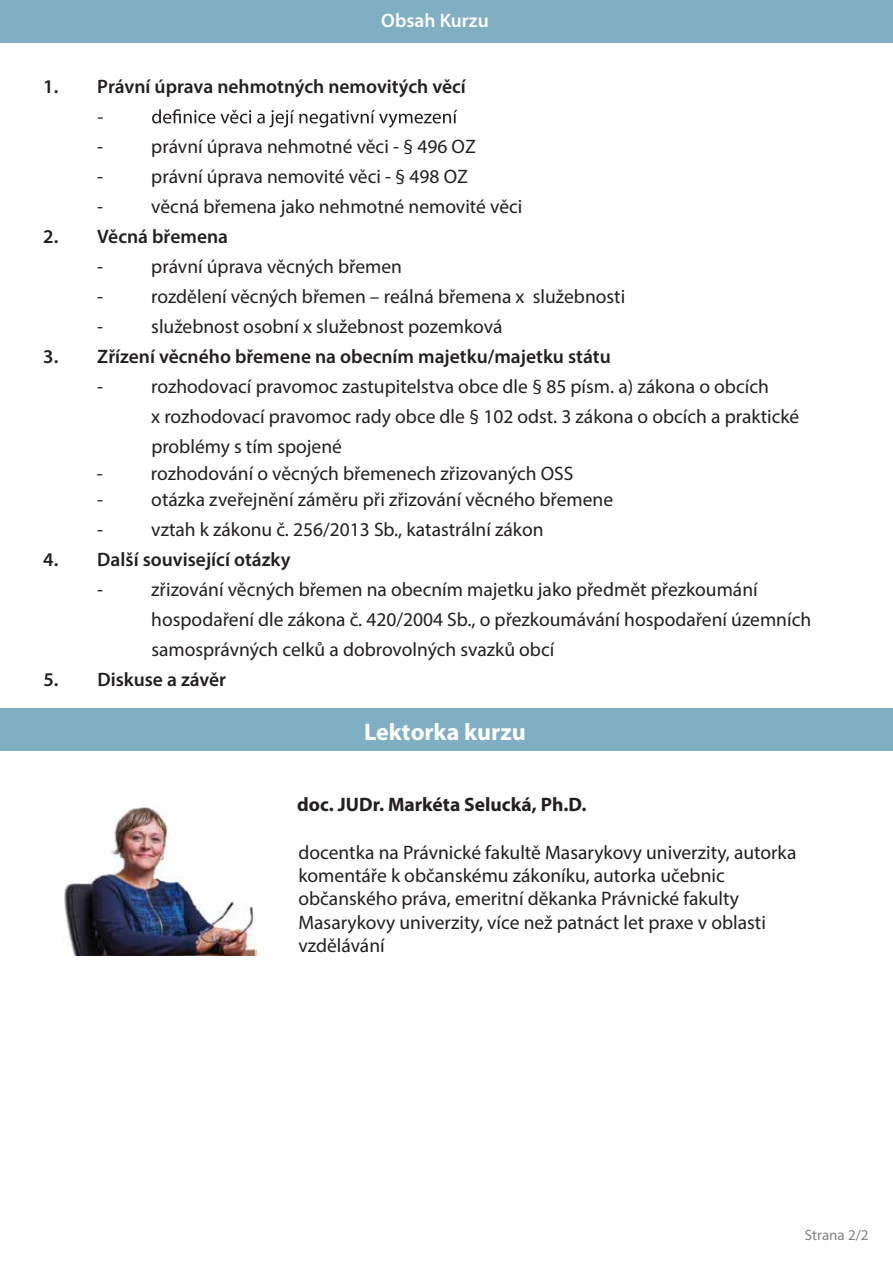
<style>
.page{position:relative;width:893px;height:1263px;background:#fff}
.page>*{position:absolute;margin:0;border:0;box-sizing:border-box;transform-origin:0 0}
.t1{font:700 24px "Myriad Pro";color:#fff}
.t2{font:19.5px/23.4px "Myriad Pro";color:#231f20}
.t3{font:600 19.5px "Myriad Pro";color:#231f20}
.t4{font:700 19.5px "Myriad Pro";color:#231f20}
.t5{font:600 19.5px "Myriad Pro";color:#fff}
.t6{font:15px "Myriad Pro";color:#808285}
</style>
<div class="page">
<div style="left:0;top:709px;width:893px;height:42px;background:#80aec2"></div>
<div style="left:0;top:0;width:893px;height:42px;background:#80aec2"></div>
<img style="left:64px;top:807px;width:193px;height:149px">
<svg style="left:98px;top:109px;width:359px;height:19px"></svg>
<p class="t5" style="left:381px;top:8px;width:109px">Obsah Kurzu</p>
<p class="t3" style="left:43px;top:74px;width:424px">1. Právní úprava nehmotných nemovitých věcí</p>
<p class="t2" style="left:97px;top:135px;width:7px">-</p>
<p class="t2" style="left:151px;top:135px;width:326px">právní úprava nehmotné věci - § 496 OZ</p>
<p class="t2" style="left:97px;top:165px;width:7px">-</p>
<p class="t2" style="left:151px;top:165px;width:318px">právní úprava nemovité věci - § 498 OZ</p>
<p class="t2" style="left:97px;top:195px;width:7px">-</p>
<p class="t2" style="left:151px;top:195px;width:373px">věcná břemena jako nehmotné nemovité věci</p>
<p class="t3" style="left:43px;top:224px;width:186px">2. Věcná břemena</p>
<p class="t2" style="left:97px;top:255px;width:7px">-</p>
<p class="t2" style="left:151px;top:255px;width:252px">právní úprava věcných břemen</p>
<p class="t2" style="left:97px;top:285px;width:7px">-</p>
<p class="t2" style="left:151px;top:285px;width:475px">rozdělení věcných břemen – reálná břemena x služebnosti</p>
<p class="t2" style="left:97px;top:315px;width:7px">-</p>
<p class="t2" style="left:151px;top:315px;width:353px">služebnost osobní x služebnost pozemková</p>
<p class="t3" style="left:43px;top:344px;width:569px">3. Zřízení věcného břemene na obecním majetku/majetku státu</p>
<p class="t2" style="left:97px;top:375px;width:7px">-</p>
<p class="t2" style="left:151px;top:371px;width:649px;line-height:30px">rozhodovací pravomoc zastupitelstva obce dle § 85 písm. a) zákona o obcích<br>x rozhodovací pravomoc rady obce dle § 102 odst. 3 zákona o obcích a praktické problémy s tím spojené</p>
<p class="t2" style="left:97px;top:461px;width:7px">-</p>
<p class="t2" style="left:151px;top:461px;width:424px">rozhodování o věcných břemenech zřizovaných OSS</p>
<p class="t2" style="left:97px;top:487px;width:7px">-</p>
<p class="t2" style="left:151px;top:487px;width:463px">otázka zveřejnění záměru při zřizování věcného břemene</p>
<p class="t2" style="left:97px;top:517px;width:7px">-</p>
<p class="t2" style="left:151px;top:517px;width:394px">vztah k zákonu č. 256/2013 Sb., katastrální zákon</p>
<p class="t3" style="left:43px;top:547px;width:249px">4. Další související otázky</p>
<p class="t2" style="left:97px;top:577px;width:7px">-</p>
<p class="t2" style="left:151px;top:574px;width:661px;line-height:30px">zřizování věcných břemen na obecním majetku jako předmět přezkoumání hospodaření dle zákona č. 420/2004 Sb., o přezkoumávání hospodaření územních samosprávných celků a dobrovolných svazků obcí</p>
<p class="t3" style="left:43px;top:667px;width:184px">5. Diskuse a závěr</p>
<p class="t1" style="left:364px;top:716px;width:163px">Lektorka kurzu</p>
<p class="t4" style="left:297px;top:792px;width:291px">doc. JUDr. Markéta Selucká, Ph.D.</p>
<p class="t2" style="left:298px;top:840px;width:500px">docentka na Právnické fakultě Masarykovy univerzity, autorka komentáře k občanskému zákoníku, autorka učebnic občanského práva, emeritní děkanka Právnické fakulty Masarykovy univerzity, více než patnáct let praxe v oblasti vzdělávání</p>
<p class="t6" style="left:805px;top:1225px;width:65px">Strana 2/2</p>
</div>
